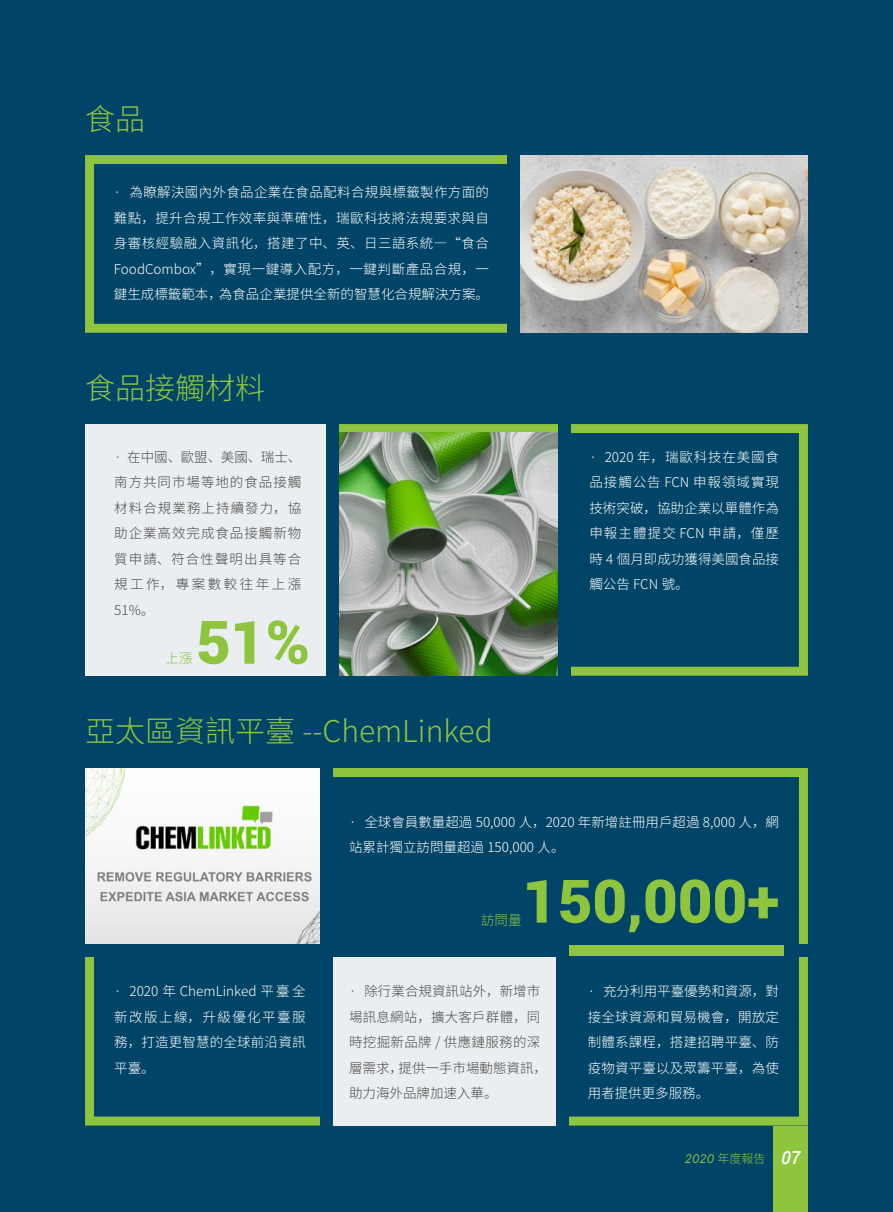
<style>
.page{position:relative;width:893px;height:1212px;background:#004567}
.page>*{position:absolute;margin:0;border:0;box-sizing:border-box;transform-origin:0 0}
.t1{font:900 60px "Roboto";color:#8ec43e}
.t2{font:300 30px "Source Han Sans SC";color:#8ec43e}
.t3{font:300 13.5px/25.5px "Source Han Sans SC";color:#fff;text-align:justify}
.t4{font:300 13.5px/25.5px "Source Han Sans SC";letter-spacing:.025em;color:#4c4948;text-align:justify}
.t5{font:300 13.5px/25.5px "Source Han Sans SC";letter-spacing:.005em;color:#4c4948}
.t6{font:300 13.5px "Source Han Sans SC";color:#8ec43e}
.t7{font:italic 12px "Inter UI";color:#8ec43e}
.s1{font-family:"Source Han Sans SC";font-weight:300;font-style:normal}
.s2{font-family:"Roboto";font-weight:500;font-size:18px;color:#fff}
</style>
<div class="page">
<div style="left:85px;top:155px;width:723px;height:178px;border:9px solid #8ec43e"></div>
<div style="left:85px;top:768px;width:723px;height:357px;border:9px solid #8ec43e"></div>
<div style="left:85px;top:424px;width:723px;height:252px;border:9px solid #8ec43e"></div>
<img style="left:520px;top:155px;width:288px;height:178px">
<div style="left:85px;top:424px;width:247px;height:252px;background:#eaeef1"></div>
<div style="left:327px;top:957px;width:236px;height:168px;background:#eaeef1"></div>
<img style="left:338px;top:432px;width:220px;height:244px">
<div style="left:507px;top:148px;width:13px;height:200px;background:#004567"></div>
<div style="left:326px;top:419px;width:12px;height:285px;background:#004567"></div>
<div style="left:558px;top:416px;width:13px;height:277px;background:#004567"></div>
<div style="left:556px;top:949px;width:13px;height:197px;background:#004567"></div>
<img style="left:85px;top:768px;width:235px;height:176px">
<div style="left:320px;top:762px;width:13px;height:389px;background:#004567"></div>
<div style="left:72px;top:944px;width:749px;height:13px;background:#004567"></div>
<div style="left:569px;top:945px;width:215px;height:11px;background:#8ec43e"></div>
<div style="left:774px;top:1127px;width:34px;height:85px;background:#8ec43e"></div>
<h2 class="t2" style="left:85px;top:102px;width:61px">食品</h2>
<p class="t3" style="left:114px;top:180px;width:377px">· 為瞭解決國內外食品企業在食品配料合規與標籤製作方面的難點，提升合規工作效率與準確性，瑞歐科技將法規要求與自身審核經驗融入資訊化，搭建了中、英、日三語系統—“食合FoodCombox”，實現一鍵導入配方，一鍵判斷產品合規，一鍵生成標籤範本，為食品企業提供全新的智慧化合規解決方案。</p>
<h2 class="t2" style="left:85px;top:371px;width:181px">食品接觸材料</h2>
<p class="t4" style="left:114px;top:444px;width:189px">· 在中國、歐盟、美國、瑞士、南方共同市場等地的食品接觸材料合規業務上持續發力，協助企業高效完成食品接觸新物質申請、符合性聲明出具等合規工作，專案數較往年上漲51%。</p>
<p class="t3" style="left:589px;top:444px;width:191px">· 2020 年，瑞歐科技在美國食品接觸公告 FCN 申報領域實現技術突破，協助企業以單體作為申報主體提交 FCN 申請，僅歷時 4 個月即成功獲得美國食品接觸公告 FCN 號。</p>
<h1 class="t1" style="left:196px;top:600px;width:116px">51%</h1>
<p class="t6" style="left:166px;top:650px;width:28px">上漲</p>
<h2 class="t2" style="left:85px;top:714px;width:409px">亞太區資訊平臺 --ChemLinked</h2>
<p class="t3" style="left:349px;top:809px;width:432px">· 全球會員數量超過 50,000 人，2020 年新增註冊用戶超過 8,000 人，網站累計獨立訪問量超過 150,000 人。</p>
<h1 class="t1" style="left:523px;top:859px;width:258px">150,000+</h1>
<p class="t6" style="left:481px;top:912px;width:42px">訪問量</p>
<p class="t3" style="left:114px;top:978px;width:193px">· 2020 年 ChemLinked 平臺全新改版上線，升級優化平臺服務，打造更智慧的全球前沿資訊平臺。</p>
<p class="t5" style="left:349px;top:978px;width:200px">· 除行業合規資訊站外，新增市場訊息網站，擴大客戶群體，同時挖掘新品牌 / 供應鏈服務的深層需求，提供一手市場動態資訊，助力海外品牌加速入華。</p>
<p class="t3" style="left:588px;top:978px;width:193px">· 充分利用平臺優勢和資源，對接全球資源和貿易機會，開放定制體系課程，搭建招聘平臺、防疫物資平臺以及眾籌平臺，為使用者提供更多服務。</p>
<p class="t7" style="left:685px;top:1150px;width:117px">2020 <span class="s1">年度報告</span> <span class="s2">07</span></p>
</div>
